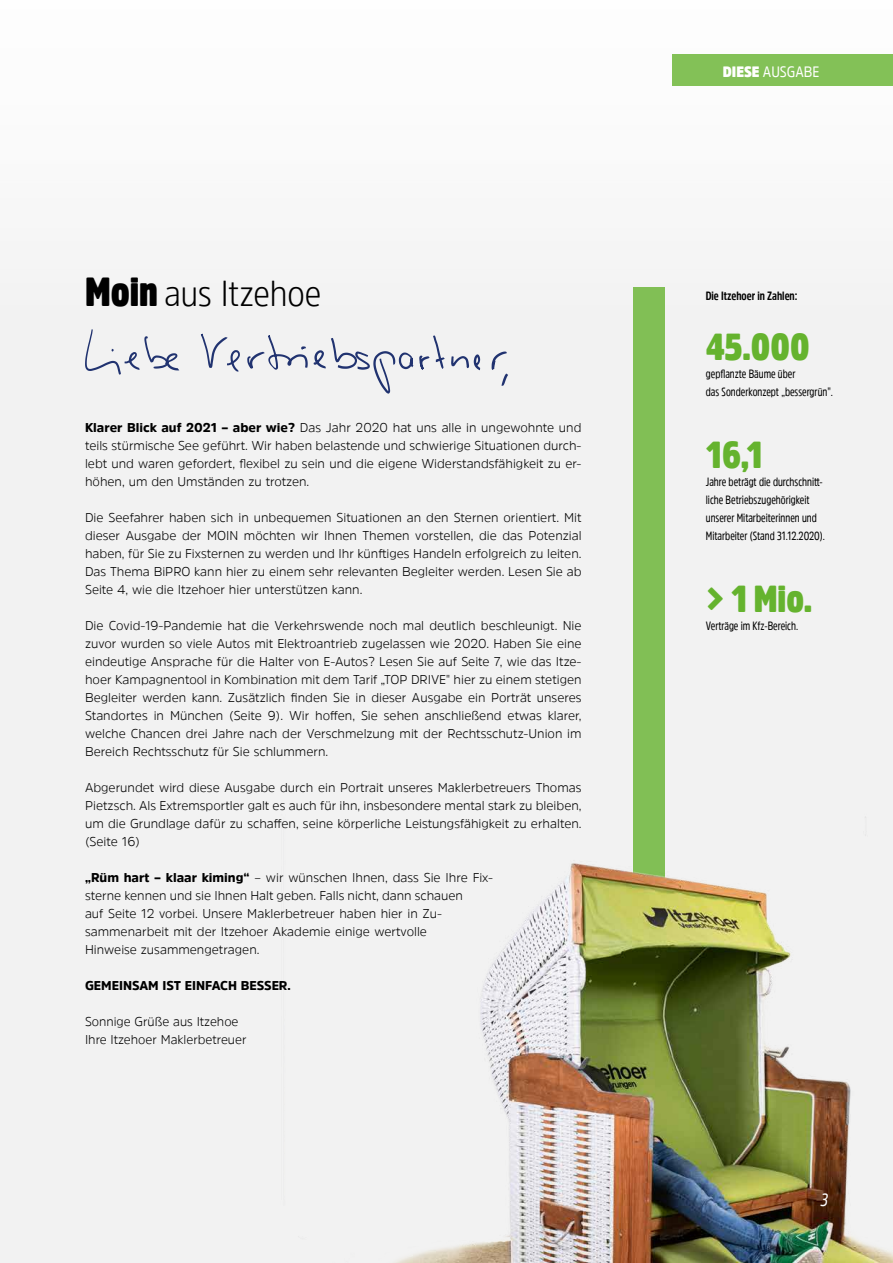
<style>
.page{position:relative;width:893px;height:1263px;background:#f2f2f2}
.page>*{position:absolute;margin:0;border:0;box-sizing:border-box;transform-origin:0 0}
.t1{font:900 37.5px "Amsi Pro Cond";color:#65b32e}
.t2{font:300 36px "Amsi Pro Narw";color:#000}
.t3{font:italic 18px "Amsi Pro Cond";color:#fff}
.t4{font:15px "Amsi Pro Narw";color:#fff}
.t5{font:300 12.75px/18px "Amsi Pro";color:#000;text-align:justify}
.t6{font:900 12.75px "Amsi Pro";color:#000}
.t7{font:12px/18px "Amsi Pro Cond";color:#000}
.t8{font:700 12px "Amsi Pro Cond";color:#000}
.s1{font-family:"Amsi Pro Cond";font-weight:900;font-size:40.5px}
.s2{font-weight:900}
</style>
<div class="page">
<div style="left:672px;top:54px;width:221px;height:32px;background:#83c157"></div>
<div style="left:634px;top:287px;width:31px;height:447px;background:#81bf55"></div>
<svg style="left:85px;top:329px;width:94px;height:46px"></svg>
<svg style="left:201px;top:334px;width:39px;height:38px"></svg>
<svg style="left:247px;top:335px;width:61px;height:35px"></svg>
<svg style="left:314px;top:338px;width:99px;height:56px"></svg>
<svg style="left:419px;top:335px;width:26px;height:35px"></svg>
<svg style="left:451px;top:354px;width:29px;height:16px"></svg>
<svg style="left:492px;top:352px;width:16px;height:34px"></svg>
<img style="left:395px;top:734px;width:498px;height:529px">
<h2 class="t2" style="left:85px;top:269px;width:238px"><span class="s1">Moin</span> aus Itzehoe</h2>
<p class="t5" style="left:85px;top:418px;width:498px"><span class="s2">Klarer Blick auf 2021 – aber wie?</span> Das Jahr 2020 hat uns alle in ungewohnte und teils stürmische See geführt. Wir haben belastende und schwierige Situationen durch&shy;lebt und waren gefordert, flexibel zu sein und die eigene Widerstandsfähigkeit zu er&shy;höhen, um den Umständen zu trotzen.</p>
<p class="t5" style="left:85px;top:508px;width:498px">Die Seefahrer haben sich in unbequemen Situationen an den Sternen orientiert. Mit dieser Ausgabe der MOIN möchten wir Ihnen Themen vorstellen, die das Potenzial haben, für Sie zu Fixsternen zu werden und Ihr künftiges Handeln erfolgreich zu leiten.<br>Das Thema BiPRO kann hier zu einem sehr relevanten Begleiter werden. Lesen Sie ab Seite 4, wie die Itzehoer hier unterstützen kann.</p>
<p class="t5" style="left:85px;top:616px;width:498px">Die Covid-19-Pandemie hat die Verkehrswende noch mal deutlich beschleunigt. Nie zuvor wurden so viele Autos mit Elektroantrieb zugelassen wie 2020. Haben Sie eine eindeutige Ansprache für die Halter von E-Autos? Lesen Sie auf Seite 7, wie das Itze&shy;hoer Kampagnentool in Kombination mit dem Tarif „TOP DRIVE" hier zu einem stetigen Begleiter werden kann. Zusätzlich finden Sie in dieser Ausgabe ein Porträt unseres Standortes in München (Seite 9). Wir hoffen, Sie sehen anschließend etwas klarer, welche Chancen drei Jahre nach der Verschmelzung mit der Rechtsschutz-Union im Bereich Rechtsschutz für Sie schlummern.</p>
<p class="t5" style="left:85px;top:778px;width:498px">Abgerundet wird diese Ausgabe durch ein Portrait unseres Maklerbetreuers Thomas Pietzsch. Als Extremsportler galt es auch für ihn, insbesondere mental stark zu bleiben, um die Grundlage dafür zu schaffen, seine körperliche Leistungsfähigkeit zu erhalten. (Seite 16)</p>
<p class="t5" style="left:85px;top:868px;width:409px;text-align:left"><span class="s2">„Rüm hart – klaar kiming“</span> – wir wünschen Ihnen, dass Sie Ihre Fix&shy;sterne kennen und sie Ihnen Halt geben. Falls nicht, dann schauen<br>auf Seite 12 vorbei. Unsere Maklerbetreuer haben hier in Zu&shy;sammenarbeit mit der Itzehoer Akademie einige wertvolle<br>Hinweise zusammengetragen.</p>
<p class="t6" style="left:85px;top:977px;width:207px">GEMEINSAM IST EINFACH BESSER.</p>
<p class="t5" style="left:85px;top:1012px;width:163px">Sonnige Grüße aus Itzehoe<br>Ihre Itzehoer Maklerbetreuer</p>
<p class="t4" style="left:723px;top:61px;width:98px"><span class="s2">DIESE</span> AUSGABE</p>
<p class="t8" style="left:706px;top:288px;width:93px">Die Itzehoer in Zahlen:</p>
<h1 class="t1" style="left:706px;top:321px;width:105px">45.000</h1>
<p class="t7" style="left:706px;top:364px;width:129px">gepflanzte Bäume über<br>das Sonderkonzept „bessergrün".</p>
<h1 class="t1" style="left:706px;top:429px;width:58px">16,1</h1>
<p class="t7" style="left:706px;top:472px;width:121px">Jahre beträgt die durchschnitt&shy;liche Betriebszugehörigkeit unserer Mitarbeiterinnen und<br>Mitarbeiter (Stand 31.12.2020).</p>
<h1 class="t1" style="left:706px;top:573px;width:108px">&gt; 1 Mio.</h1>
<p class="t7" style="left:706px;top:616px;width:94px">Verträge im Kfz-Bereich.</p>
<h3 class="t3" style="left:821px;top:1187px;width:9px">3</h3>
</div>
